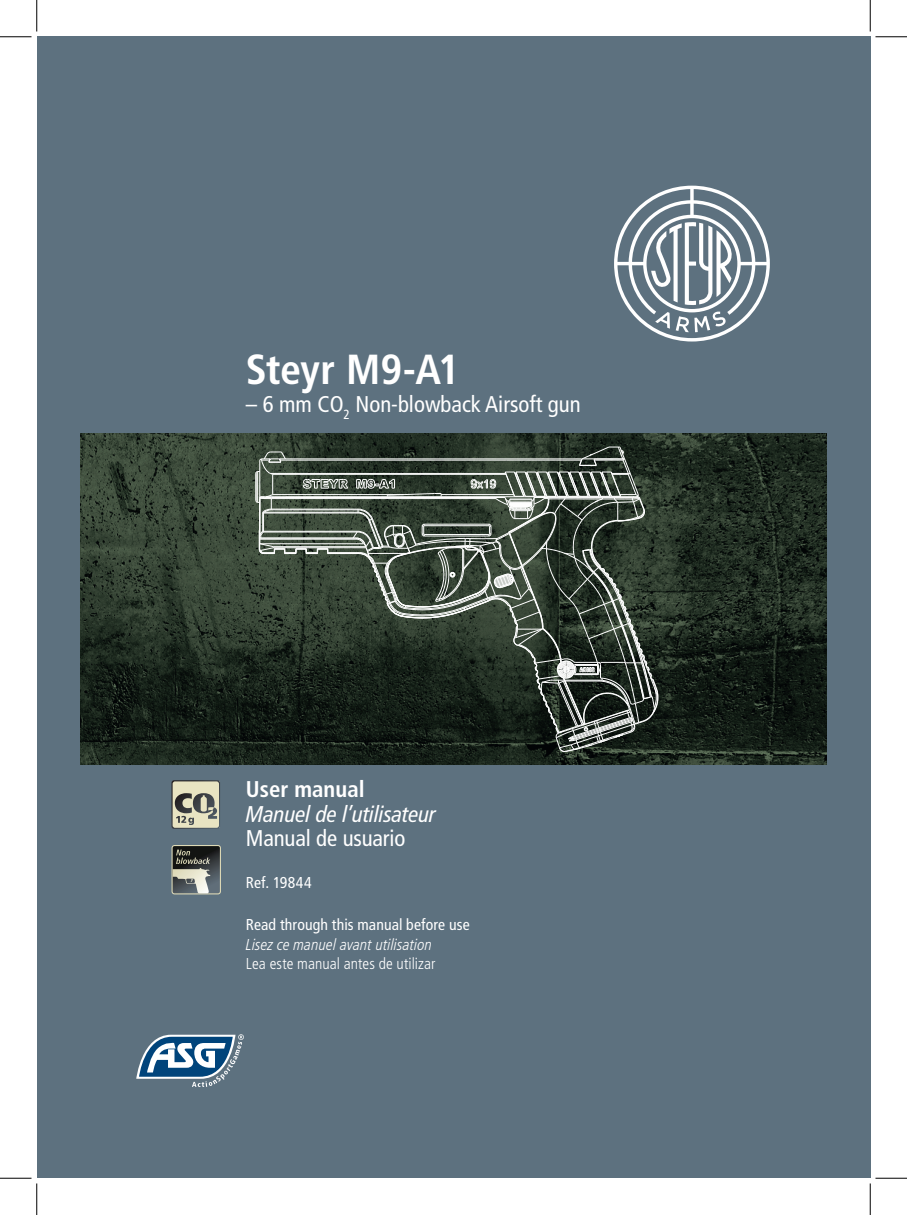
<style>
.page{position:relative;width:907px;height:1215px;background:#fff}
.page>*{position:absolute;margin:0;border:0;box-sizing:border-box;transform-origin:0 0}
.t1{font:700 condensed 42px "Frutiger LT Pro";letter-spacing:-.01em;color:#fff}
.t2{font:condensed 22.75px "Frutiger LT Pro";color:#fff}
.t3{font:italic condensed 22.75px "Frutiger LT Pro";letter-spacing:-.01em;color:#fff}
.t4{font:700 condensed 22.75px "Frutiger LT Pro";color:#fff}
.t5{font:condensed 15.75px "Frutiger LT Pro";letter-spacing:.01em;color:#fff}
.t6{font:italic 300 condensed 15.75px "Frutiger LT Pro";letter-spacing:.005em;color:#fff}
.t7{font:300 condensed 15.75px "Frutiger LT Pro";letter-spacing:.005em;color:#fff}
</style>
<div class="page">
<div style="left:37px;top:37px;width:833px;height:1141px;background:#5d717f"></div>
<svg style="left:172px;top:780px;width:48px;height:49px;background:#adac97"></svg>
<svg style="left:136px;top:1034px;width:108px;height:52px"></svg>
<svg style="left:614px;top:186px;width:156px;height:155px"></svg>
<img style="left:81px;top:433px;width:746px;height:331px">
<svg style="left:256px;top:447px;width:402px;height:304px;background:#3e493e"></svg>
<div style="left:172px;top:845px;width:49px;height:49px;border:1px solid #ddd9b6;border-radius:2px"></div>
<svg style="left:172px;top:845px;width:48px;height:48px;background:#686b66"></svg>
<hr style="left:0;top:36px;width:32px;height:1px;background:#000">
<hr style="left:875px;top:36px;width:32px;height:1px;background:#000">
<hr style="left:0;top:1177px;width:32px;height:1px;background:#000">
<hr style="left:875px;top:1177px;width:32px;height:1px;background:#000">
<hr style="left:36px;top:0;width:1px;height:31px;background:#000">
<hr style="left:36px;top:1183px;width:1px;height:31px;background:#000">
<hr style="left:870px;top:0;width:1px;height:31px;background:#000">
<hr style="left:870px;top:1183px;width:1px;height:31px;background:#000">
<h1 class="t1" style="left:246px;top:344px;width:215px">Steyr M9-A1</h1>
<p class="t2" style="left:246px;top:390px;width:336px">– 6 mm CO<sub>2</sub> Non-blowback Airsoft gun</p>
<p class="t4" style="left:246px;top:776px;width:120px">User manual</p>
<p class="t3" style="left:246px;top:800px;width:192px">Manuel de l’utilisateur</p>
<p class="t2" style="left:246px;top:825px;width:161px">Manual de usuario</p>
<p class="t5" style="left:246px;top:873px;width:67px">Ref. 19844</p>
<p class="t5" style="left:246px;top:915px;width:225px">Read through this manual before use</p>
<p class="t6" style="left:246px;top:935px;width:188px">Lisez ce manuel avant utilisation</p>
<p class="t7" style="left:246px;top:954px;width:191px">Lea este manual antes de utilizar</p>
</div>
